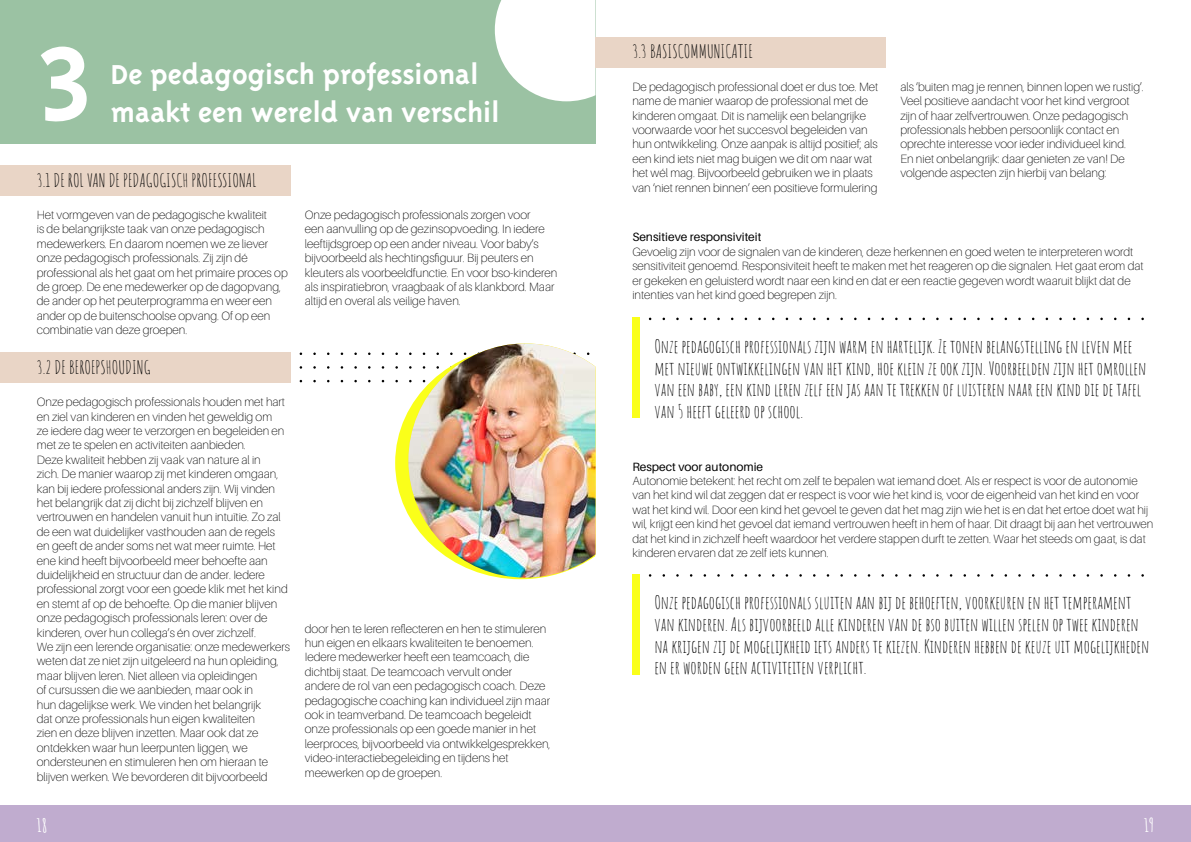
<style>
.page{position:relative;width:1191px;height:842px;background:#fff}
.page>*{position:absolute;margin:0;border:0;box-sizing:border-box;transform-origin:0 0}
.t1{font:120px "Triplex Bold Lining";color:#fff}
.t2{font:31.5px/37.8px "Triplex Bold Lining";color:#fff}
.t3{font:18px/21.6px "Amatic SC";color:#000}
.t4{font:700 18px "Amatic SC";color:#fff}
.t5{font:100 12px/14.4px "Aileron";color:#000}
.t6{font:12px "Aileron";color:#000}
</style>
<div class="page">
<div style="left:0;top:805px;width:1191px;height:37px;background:#c0accf"></div>
<div style="left:0;top:0;width:595px;height:144px;background:#9bc2a3"></div>
<svg style="left:495px;top:0;width:100px;height:101px;background:#f2f7f3"></svg>
<div style="left:0;top:165px;width:291px;height:31px;background:#e9d5c6"></div>
<div style="left:0;top:352px;width:291px;height:31px;background:#e9d5c6"></div>
<div style="left:595px;top:37px;width:291px;height:30px;background:#e9d5c6"></div>
<div style="left:632px;top:317px;width:7px;height:100px;background:#faff1a"></div>
<div style="left:632px;top:574px;width:7px;height:100px;background:#faff1a"></div>
<svg style="left:395px;top:352px;width:143px;height:227px"></svg>
<img style="left:408px;top:343px;width:187px;height:235px">
<h1 class="t1" style="left:37px;top:15px;width:57px">3</h1>
<h2 class="t2" style="left:111px;top:55px;width:390px">De pedagogisch professional maakt een wereld van verschil</h2>
<h3 class="t3" style="left:37px;top:168px;width:221px">3.1 DE ROL VAN DE PEDAGOGISCH PROFESSIONAL</h3>
<p class="t5" style="left:37px;top:208px;width:252px">Het vormgeven van de pedagogische kwaliteit<br>is de belangrijkste taak van onze pedagogisch medewerkers. En daarom noemen we ze liever onze pedagogisch professionals. Zij zijn dé professional als het gaat om het primaire proces op de groep. De ene medewerker op de dagopvang, de ander op het peuterprogramma en weer een ander op de buitenschoolse opvang. Of op een combinatie van deze groepen.</p>
<h3 class="t3" style="left:37px;top:355px;width:115px">3.2 DE BEROEPSHOUDING</h3>
<p class="t5" style="left:37px;top:395px;width:255px">Onze pedagogisch professionals houden met hart en ziel van kinderen en vinden het geweldig om<br>ze iedere dag weer te verzorgen en begeleiden en met ze te spelen en activiteiten aanbieden.<br>Deze kwaliteit hebben zij vaak van nature al in<br>zich. De manier waarop zij met kinderen omgaan, kan bij iedere professional anders zijn. Wij vinden het belangrijk dat zij dicht bij zichzelf blijven en vertrouwen en handelen vanuit hun intuïtie. Zo zal de een wat duidelijker vasthouden aan de regels en geeft de ander soms net wat meer ruimte. Het ene kind heeft bijvoorbeeld meer behoefte aan duidelijkheid en structuur dan de ander. Iedere professional zorgt voor een goede klik met het kind en stemt af op de behoefte. Op die manier blijven onze pedagogisch professionals leren: over de kinderen, over hun collega’s én over zichzelf.<br>We zijn een lerende organisatie: onze medewerkers weten dat ze niet zijn uitgeleerd na hun opleiding, maar blijven leren. Niet alleen via opleidingen<br>of cursussen die we aanbieden, maar ook in<br>hun dagelijkse werk. We vinden het belangrijk<br>dat onze professionals hun eigen kwaliteiten<br>zien en deze blijven inzetten. Maar ook dat ze ontdekken waar hun leerpunten liggen, we ondersteunen en stimuleren hen om hieraan te blijven werken. We bevorderen dit bijvoorbeeld</p>
<p class="t5" style="left:305px;top:208px;width:254px">Onze pedagogisch professionals zorgen voor<br>een aanvulling op de gezinsopvoeding. In iedere leeftijdsgroep op een ander niveau. Voor baby’s bijvoorbeeld als hechtingsfiguur. Bij peuters en kleuters als voorbeeldfunctie. En voor bso-kinderen als inspiratiebron, vraagbaak of als klankbord. Maar altijd en overal als veilige haven.</p>
<p class="t5" style="left:305px;top:621px;width:247px">door hen te leren reflecteren en hen te stimuleren hun eigen en elkaars kwaliteiten te benoemen.<br>Iedere medewerker heeft een teamcoach, die dichtbij staat. De teamcoach vervult onder<br>andere de rol van een pedagogisch coach. Deze pedagogische coaching kan individueel zijn maar ook in teamverband. De teamcoach begeleidt onze professionals op een goede manier in het leerproces, bijvoorbeeld via ontwikkelgesprekken, video-interactiebegeleiding en tijdens het meewerken op de groepen.</p>
<h3 class="t3" style="left:632px;top:40px;width:122px">3.3 BASISCOMMUNICATIE</h3>
<p class="t5" style="left:632px;top:80px;width:247px">De pedagogisch professional doet er dus toe. Met name de manier waarop de professional met de kinderen omgaat. Dit is namelijk een belangrijke voorwaarde voor het succesvol begeleiden van hun ontwikkeling. Onze aanpak is altijd positief; als een kind iets niet mag buigen we dit om naar wat het wél mag. Bijvoorbeeld gebruiken we in plaats van ‘niet rennen binnen’ een positieve formulering</p>
<p class="t6" style="left:632px;top:231px;width:131px">Sensitieve responsiviteit</p>
<p class="t5" style="left:632px;top:244px;width:513px">Gevoelig zijn voor de signalen van de kinderen, deze herkennen en goed weten te interpreteren wordt sensitiviteit genoemd. Responsiviteit heeft te maken met het reageren op die signalen. Het gaat erom dat er gekeken en geluisterd wordt naar een kind en dat er een reactie gegeven wordt waaruit blijkt dat de intenties van het kind goed begrepen zijn.</p>
<p class="t5" style="left:900px;top:80px;width:245px">als ‘buiten mag je rennen, binnen lopen we rustig’.<br>Veel positieve aandacht voor het kind vergroot zijn of haar zelfvertrouwen. Onze pedagogisch professionals hebben persoonlijk contact en oprechte interesse voor ieder individueel kind.<br>En niet onbelangrijk: daar genieten ze van! De volgende aspecten zijn hierbij van belang:</p>
<p class="t3" style="left:654px;top:334px;width:494px">Onze pedagogisch professionals zijn warm en hartelijk. Ze tonen belangstelling en leven mee met nieuwe ontwikkelingen van het kind, hoe klein ze ook zijn. Voorbeelden zijn het omrollen van een baby, een kind leren zelf een jas aan te trekken of luisteren naar een kind die de tafel van 5 heeft geleerd op school.</p>
<p class="t6" style="left:632px;top:460px;width:132px">Respect voor autonomie</p>
<p class="t5" style="left:632px;top:474px;width:522px">Autonomie betekent: het recht om zelf te bepalen wat iemand doet. Als er respect is voor de autonomie van het kind wil dat zeggen dat er respect is voor wie het kind is, voor de eigenheid van het kind en voor wat het kind wil. Door een kind het gevoel te geven dat het mag zijn wie het is en dat het ertoe doet wat hij wil, krijgt een kind het gevoel dat iemand vertrouwen heeft in hem of haar. Dit draagt bij aan het vertrouwen dat het kind in zichzelf heeft waardoor het verdere stappen durft te zetten. Waar het steeds om gaat, is dat kinderen ervaren dat ze zelf iets kunnen.</p>
<p class="t3" style="left:654px;top:591px;width:496px">Onze pedagogisch professionals sluiten aan bij de behoeften, voorkeuren en het temperament van kinderen. Als bijvoorbeeld alle kinderen van de bso buiten willen spelen op twee kinderen na krijgen zij de mogelijkheid iets anders te kiezen. Kinderen hebben de keuze uit mogelijkheden en er worden geen activiteiten verplicht.</p>
<h3 class="t4" style="left:37px;top:811px;width:12px">18</h3>
<h3 class="t4" style="left:1144px;top:811px;width:11px">19</h3>
</div>
